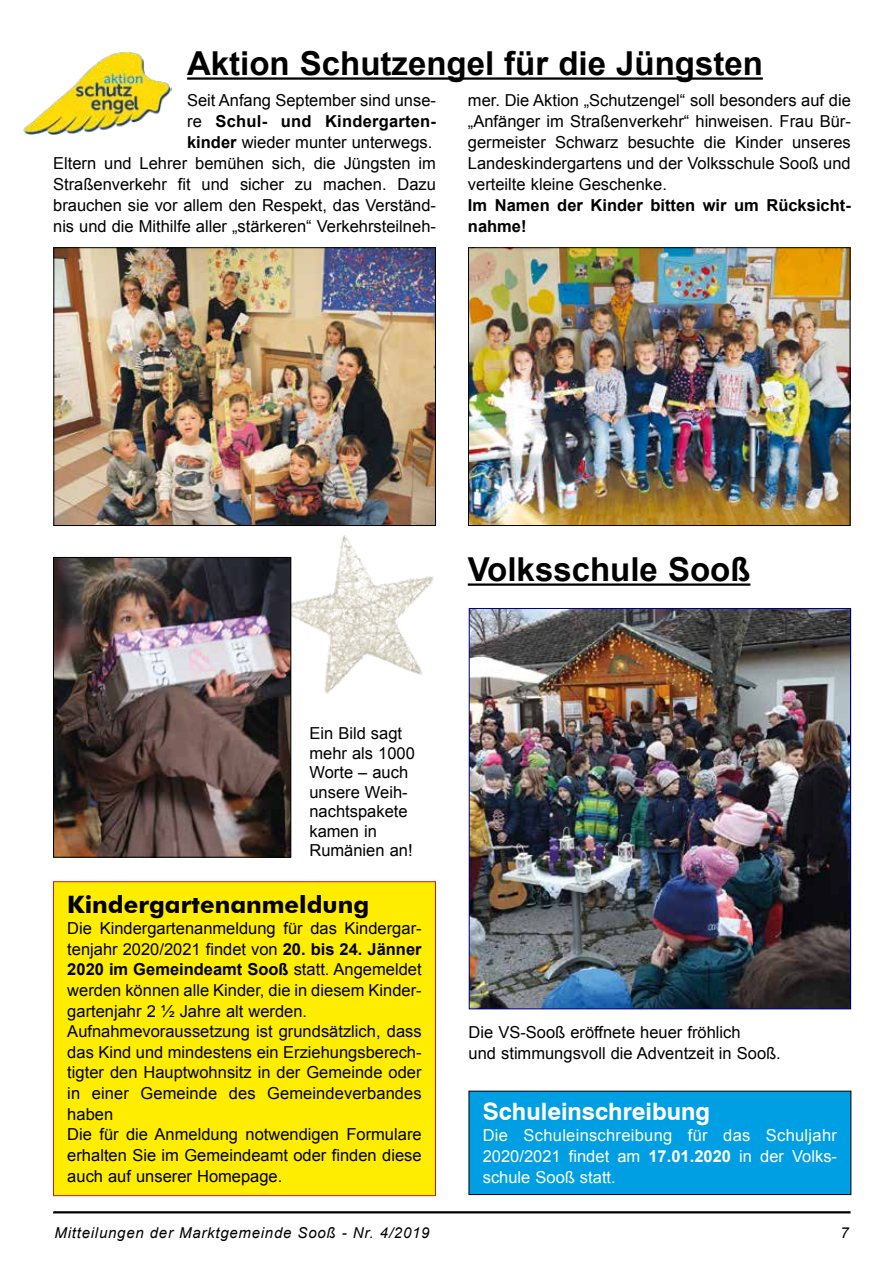
<style>
.page{position:relative;width:893px;height:1263px;background:#fff}
.page>*{position:absolute;margin:0;border:0;box-sizing:border-box;transform-origin:0 0}
.t1{font:700 33px "Arial";color:#000}
.t2{font:700 24px "Futura BT";color:#000}
.t3{font:700 24px "Swiss 721 BT";color:#fff}
.t4{font:16.5px/20.7px "Arial";color:#000}
.t5{font:16.5px/21px "Arial";color:#fff;text-align:justify}
.t6{font:700 16.5px/21px "Arial";color:#000}
.t7{font:italic 15px "Arial";letter-spacing:.05em;color:#000}
.s1{font-weight:700}
</style>
<div class="page">
<hr style="left:53px;top:1211px;width:797px;height:2px;background:#000">
<img style="left:267px;top:535px;width:167px;height:165px">
<hr style="left:468px;top:583px;width:282px;height:3px;background:#000">
<img style="left:55px;top:249px;width:379px;height:275px">
<div style="left:53px;top:247px;width:383px;height:279px;border:1px solid #000"></div>
<hr style="left:187px;top:77px;width:576px;height:3px;background:#000">
<div style="left:53px;top:881px;width:383px;height:315px;background:#ffed00;border:1px solid #cd171a"></div>
<img style="left:470px;top:249px;width:378px;height:275px">
<div style="left:468px;top:247px;width:382px;height:279px;border:1px solid #000"></div>
<img style="left:23px;top:52px;width:148px;height:83px">
<img style="left:471px;top:610px;width:378px;height:397px">
<div style="left:469px;top:608px;width:382px;height:401px;border:1px solid #000080"></div>
<div style="left:469px;top:1091px;width:382px;height:103px;background:#009fe3"></div>
<div style="left:469px;top:1091px;width:382px;height:104px;border:1px solid #000"></div>
<img style="left:55px;top:559px;width:234px;height:296px">
<div style="left:53px;top:557px;width:238px;height:300px;border:1px solid #000"></div>
<h1 class="t1" style="left:187px;top:41px;width:577px">Aktion Schutzengel für die Jüngsten</h1>
<p class="t4" style="left:53px;top:90px;width:384px;text-align:right">Seit Anfang September sind unse-<br>re <span class="s1">Schul- und Kindergarten-<br>kinder</span> wieder munter unterwegs.<br>Eltern und Lehrer bemühen sich, die Jüngsten im Straßenverkehr fit und sicher zu machen. Dazu brauchen sie vor allem den Respekt, das Verständ&shy;nis und die Mithilfe aller „stärkeren“ Verkehrsteilneh-</p>
<p class="t4" style="left:468px;top:90px;width:384px;text-align:justify">mer. Die Aktion „Schutzengel“ soll besonders auf die „Anfänger im Straßenverkehr“ hinweisen. Frau Bür&shy;germeister Schwarz besuchte die Kinder unseres Landeskindergartens und der Volksschule Sooß und verteilte kleine Geschenke.</p>
<p class="t6" style="left:468px;top:196px;width:384px">Im Namen der Kinder bitten wir um Rücksicht&shy;nahme!</p>
<h1 class="t1" style="left:468px;top:547px;width:284px">Volksschule Sooß</h1>
<p class="t4" style="left:309px;top:724px;width:107px;line-height:19.5px">Ein Bild sagt mehr als 1000<br>Worte – auch unsere Weih&shy;nachtspakete kamen in<br>Rumänien an!</p>
<h2 class="t2" style="left:67px;top:890px;width:303px">Kindergartenanmeldung</h2>
<p class="t4" style="left:67px;top:918px;width:356px">Die Kindergartenanmeldung für das Kindergar&shy;tenjahr 2020/2021 findet von <span class="s1">20. bis 24. Jänner 2020 im Gemeindeamt Sooß</span> statt. Angemeldet werden können alle Kinder, die in diesem Kinder&shy;gartenjahr 2 ½ Jahre alt werden.<br>Aufnahmevoraussetzung ist grundsätzlich, dass das Kind und mindestens ein Erziehungsberech&shy;tigter den Hauptwohnsitz in der Gemeinde oder in einer Gemeinde des Gemeindeverbandes haben<br>Die für die Anmeldung notwendigen Formulare erhalten Sie im Gemeindeamt oder finden diese auch auf unserer Homepage.</p>
<p class="t4" style="left:469px;top:1021px;width:314px">Die VS-Sooß eröffnete heuer fröhlich<br>und stimmungsvoll die Adventzeit in Sooß.</p>
<h2 class="t3" style="left:483px;top:1094px;width:229px">Schuleinschreibung</h2>
<p class="t5" style="left:483px;top:1124px;width:356px">Die Schuleinschreibung für das Schuljahr 2020/2021 findet am <span class="s1">17.01.2020</span> in der Volks&shy;schule Sooß statt.</p>
<p class="t7" style="left:55px;top:1223px;width:376px">Mitteilungen der Marktgemeinde Sooß - Nr. 4/2019</p>
<p class="t7" style="left:841px;top:1223px;width:10px">7</p>
</div>
